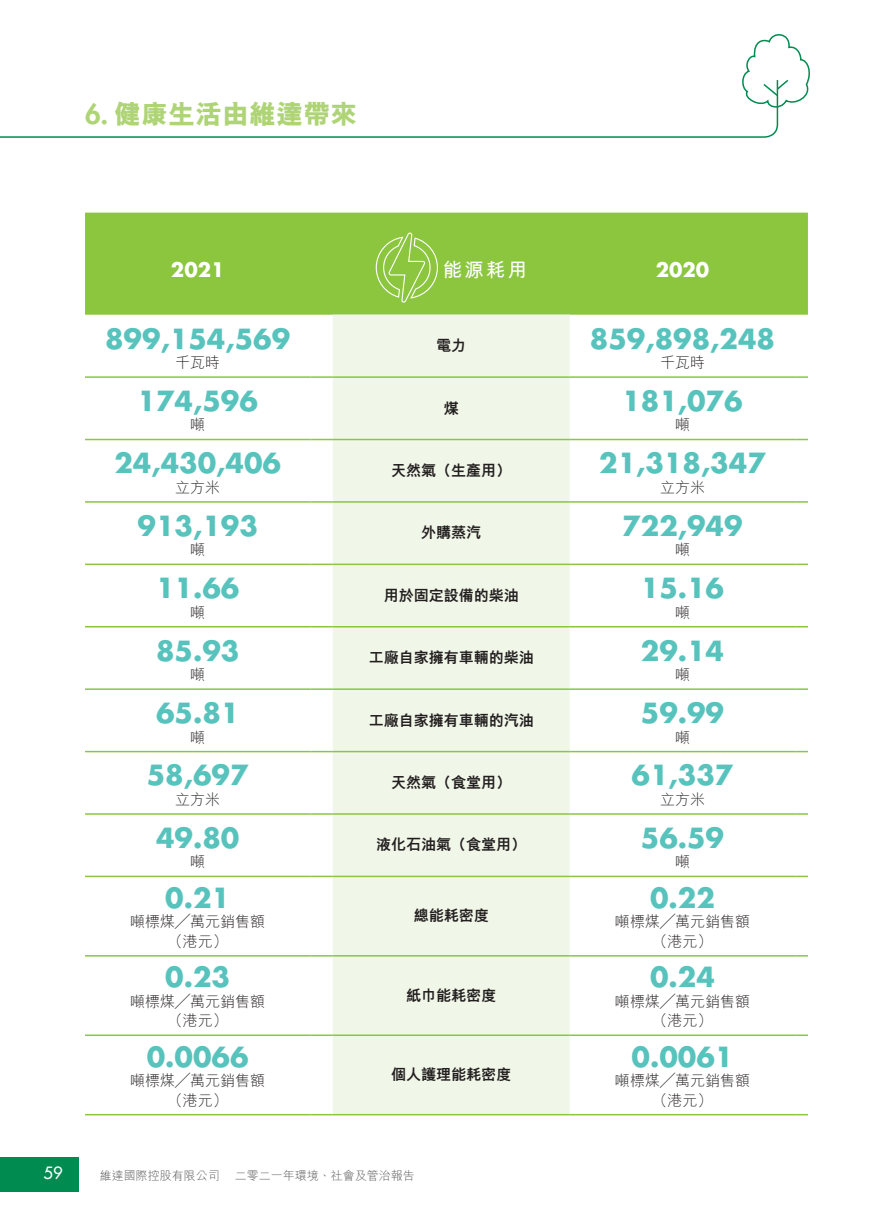
<style>
.page{position:relative;width:893px;height:1212px;background:#fff}
.page>*{position:absolute;margin:0;border:0;box-sizing:border-box;transform-origin:0 0}
.t1{font:700 27px "Futura Std";color:#57c3bc}
.t2{font:800 27px "M Hei HK";color:#aed475}
.t3{font:700 19.5px "Futura Std";color:#fff}
.t4{font:700 19.5px "M Hei HK";color:#fff}
.t5{font:500 16.5px "Futura Std";color:#fff}
.t6{font:300 15px/19.5px "M Hei HK";color:#231f20;text-align:center}
.t7{font:800 15px "M Hei HK";color:#231f20}
.t8{font:300 12px "M Hei HK";color:#57585a}
.s1{font-family:"Futura Std"}
</style>
<div class="page">
<svg style="left:742px;top:34px;width:68px;height:74px"></svg>
<svg style="left:0;top:79px;width:779px;height:59px"></svg>
<div style="left:0;top:1157px;width:79px;height:35px;background:#008b50"></div>
<div style="left:85px;top:213px;width:723px;height:102px;background:#8bc63e"></div>
<div style="left:333px;top:315px;width:237px;height:799px;background:#f1f7e8"></div>
<hr style="left:85px;top:376px;width:225px;height:2px;background:#8bc63e">
<hr style="left:310px;top:376px;width:23px;height:2px;background:#8bc63e">
<hr style="left:333px;top:376px;width:237px;height:2px;background:#8bc63e">
<hr style="left:570px;top:376px;width:225px;height:2px;background:#8bc63e">
<svg style="left:795px;top:376px;width:13px;height:2px"></svg>
<hr style="left:85px;top:439px;width:225px;height:1px;background:#8bc63e">
<svg style="left:310px;top:439px;width:23px;height:1px"></svg>
<hr style="left:333px;top:439px;width:237px;height:1px;background:#8bc63e">
<hr style="left:570px;top:439px;width:225px;height:1px;background:#8bc63e">
<svg style="left:795px;top:439px;width:13px;height:1px"></svg>
<hr style="left:85px;top:501px;width:225px;height:2px;background:#8bc63e">
<hr style="left:310px;top:501px;width:23px;height:2px;background:#8bc63e">
<hr style="left:333px;top:501px;width:237px;height:2px;background:#8bc63e">
<hr style="left:570px;top:501px;width:225px;height:2px;background:#8bc63e">
<svg style="left:795px;top:501px;width:13px;height:2px"></svg>
<hr style="left:85px;top:564px;width:225px;height:1px;background:#8bc63e">
<svg style="left:310px;top:564px;width:23px;height:1px"></svg>
<hr style="left:333px;top:564px;width:237px;height:1px;background:#8bc63e">
<hr style="left:570px;top:564px;width:225px;height:1px;background:#8bc63e">
<svg style="left:795px;top:564px;width:13px;height:1px"></svg>
<hr style="left:85px;top:626px;width:225px;height:1px;background:#8bc63e">
<svg style="left:310px;top:626px;width:23px;height:1px"></svg>
<hr style="left:333px;top:626px;width:237px;height:1px;background:#8bc63e">
<hr style="left:570px;top:626px;width:225px;height:1px;background:#8bc63e">
<svg style="left:795px;top:626px;width:13px;height:1px"></svg>
<hr style="left:85px;top:688px;width:225px;height:2px;background:#8bc63e">
<hr style="left:310px;top:688px;width:23px;height:2px;background:#8bc63e">
<hr style="left:333px;top:688px;width:237px;height:2px;background:#8bc63e">
<hr style="left:570px;top:688px;width:225px;height:2px;background:#8bc63e">
<svg style="left:795px;top:688px;width:13px;height:2px"></svg>
<hr style="left:85px;top:751px;width:225px;height:1px;background:#8bc63e">
<svg style="left:310px;top:751px;width:23px;height:1px"></svg>
<hr style="left:333px;top:751px;width:237px;height:1px;background:#8bc63e">
<hr style="left:570px;top:751px;width:225px;height:1px;background:#8bc63e">
<svg style="left:795px;top:751px;width:13px;height:1px"></svg>
<hr style="left:85px;top:813px;width:225px;height:2px;background:#8bc63e">
<hr style="left:310px;top:813px;width:23px;height:2px;background:#8bc63e">
<hr style="left:333px;top:813px;width:237px;height:2px;background:#8bc63e">
<hr style="left:570px;top:813px;width:225px;height:2px;background:#8bc63e">
<svg style="left:795px;top:813px;width:13px;height:2px"></svg>
<hr style="left:85px;top:876px;width:225px;height:1px;background:#8bc63e">
<svg style="left:310px;top:876px;width:23px;height:1px"></svg>
<hr style="left:333px;top:876px;width:237px;height:1px;background:#8bc63e">
<hr style="left:570px;top:876px;width:225px;height:1px;background:#8bc63e">
<svg style="left:795px;top:876px;width:13px;height:1px"></svg>
<hr style="left:85px;top:955px;width:225px;height:1px;background:#8bc63e">
<svg style="left:310px;top:955px;width:23px;height:1px"></svg>
<hr style="left:333px;top:955px;width:237px;height:1px;background:#8bc63e">
<hr style="left:570px;top:955px;width:225px;height:1px;background:#8bc63e">
<svg style="left:795px;top:955px;width:13px;height:1px"></svg>
<hr style="left:85px;top:1034px;width:225px;height:2px;background:#8bc63e">
<hr style="left:310px;top:1034px;width:23px;height:2px;background:#8bc63e">
<hr style="left:333px;top:1034px;width:237px;height:2px;background:#8bc63e">
<hr style="left:570px;top:1034px;width:225px;height:2px;background:#8bc63e">
<svg style="left:795px;top:1034px;width:13px;height:2px"></svg>
<hr style="left:85px;top:1114px;width:225px;height:1px;background:#8bc63e">
<svg style="left:310px;top:1114px;width:23px;height:1px"></svg>
<hr style="left:333px;top:1114px;width:237px;height:1px;background:#8bc63e">
<hr style="left:570px;top:1114px;width:225px;height:1px;background:#8bc63e">
<svg style="left:795px;top:1114px;width:13px;height:1px"></svg>
<svg style="left:375px;top:232px;width:63px;height:71px;background:#9c5"></svg>
<p class="t2" style="left:85px;top:100px;width:274px"><span class="s1">6.</span> 健康生活由維達帶來</p>
<p class="t5" style="left:44px;top:1163px;width:21px">59</p>
<p class="t3" style="left:171px;top:256px;width:55px">2021</p>
<p class="t1" style="left:105px;top:320px;width:187px">899,154,569</p>
<p class="t6" style="left:175px;top:353px;width:46px">千瓦時</p>
<p class="t1" style="left:138px;top:383px;width:122px">174,596</p>
<p class="t6" style="left:190px;top:415px;width:16px">噸</p>
<p class="t1" style="left:114px;top:445px;width:168px">24,430,406</p>
<p class="t6" style="left:175px;top:477px;width:46px">立方米</p>
<p class="t1" style="left:138px;top:508px;width:122px">913,193</p>
<p class="t6" style="left:190px;top:540px;width:16px">噸</p>
<p class="t1" style="left:156px;top:570px;width:85px">11.66</p>
<p class="t6" style="left:190px;top:602px;width:16px">噸</p>
<p class="t1" style="left:156px;top:632px;width:85px">85.93</p>
<p class="t6" style="left:190px;top:665px;width:16px">噸</p>
<p class="t1" style="left:156px;top:695px;width:85px">65.81</p>
<p class="t6" style="left:190px;top:727px;width:16px">噸</p>
<p class="t1" style="left:147px;top:757px;width:103px">58,697</p>
<p class="t6" style="left:175px;top:789px;width:46px">立方米</p>
<p class="t1" style="left:156px;top:820px;width:85px">49.80</p>
<p class="t6" style="left:190px;top:852px;width:16px">噸</p>
<p class="t1" style="left:165px;top:880px;width:66px">0.21</p>
<p class="t6" style="left:130px;top:912px;width:136px">噸標煤╱萬元銷售額（港元(</p>
<p class="t1" style="left:165px;top:959px;width:66px">0.23</p>
<p class="t6" style="left:130px;top:991px;width:136px">噸標煤╱萬元銷售額（港元(</p>
<p class="t1" style="left:147px;top:1038px;width:103px">0.0066</p>
<p class="t6" style="left:130px;top:1071px;width:136px">噸標煤╱萬元銷售額（港元(</p>
<p class="t4" style="left:443px;top:255px;width:85px">能源耗用</p>
<p class="t7" style="left:436px;top:338px;width:31px">電力</p>
<p class="t7" style="left:444px;top:400px;width:16px">煤</p>
<p class="t7" style="left:391px;top:463px;width:121px">天然氣（生產用(</p>
<p class="t7" style="left:421px;top:525px;width:61px">外購蒸汽</p>
<p class="t7" style="left:384px;top:588px;width:136px">用於固定設備的柴油</p>
<p class="t7" style="left:369px;top:650px;width:166px">工廠自家擁有車輛的柴油</p>
<p class="t7" style="left:369px;top:712px;width:166px">工廠自家擁有車輛的汽油</p>
<p class="t7" style="left:391px;top:775px;width:121px">天然氣（食堂用(</p>
<p class="t7" style="left:376px;top:837px;width:151px">液化石油氣（食堂用(</p>
<p class="t3" style="left:656px;top:256px;width:55px">2020</p>
<p class="t1" style="left:590px;top:320px;width:187px">859,898,248</p>
<p class="t6" style="left:660px;top:353px;width:46px">千瓦時</p>
<p class="t1" style="left:622px;top:383px;width:122px">181,076</p>
<p class="t6" style="left:675px;top:415px;width:16px">噸</p>
<p class="t1" style="left:599px;top:445px;width:168px">21,318,347</p>
<p class="t6" style="left:660px;top:477px;width:46px">立方米</p>
<p class="t1" style="left:622px;top:508px;width:122px">722,949</p>
<p class="t6" style="left:675px;top:540px;width:16px">噸</p>
<p class="t1" style="left:641px;top:570px;width:85px">15.16</p>
<p class="t6" style="left:675px;top:602px;width:16px">噸</p>
<p class="t1" style="left:641px;top:632px;width:85px">29.14</p>
<p class="t6" style="left:675px;top:665px;width:16px">噸</p>
<p class="t1" style="left:641px;top:695px;width:85px">59.99</p>
<p class="t6" style="left:675px;top:727px;width:16px">噸</p>
<p class="t1" style="left:632px;top:757px;width:103px">61,337</p>
<p class="t6" style="left:660px;top:789px;width:46px">立方米</p>
<p class="t1" style="left:641px;top:820px;width:85px">56.59</p>
<p class="t6" style="left:675px;top:852px;width:16px">噸</p>
<p class="t1" style="left:650px;top:880px;width:66px">0.22</p>
<p class="t7" style="left:414px;top:908px;width:76px">總能耗密度</p>
<p class="t6" style="left:615px;top:912px;width:136px">噸標煤╱萬元銷售額（港元(</p>
<p class="t1" style="left:650px;top:959px;width:66px">0.24</p>
<p class="t7" style="left:406px;top:988px;width:91px">紙巾能耗密度</p>
<p class="t6" style="left:615px;top:991px;width:136px">噸標煤╱萬元銷售額（港元(</p>
<p class="t1" style="left:632px;top:1038px;width:103px">0.0061</p>
<p class="t7" style="left:391px;top:1067px;width:121px">個人護理能耗密度</p>
<p class="t6" style="left:615px;top:1071px;width:136px">噸標煤╱萬元銷售額（港元(</p>
<p class="t8" style="left:100px;top:1169px;width:122px">維達國際控股有限公司</p>
<p class="t8" style="left:235px;top:1169px;width:181px">二零二一年環境、社會及管治報告</p>
</div>
